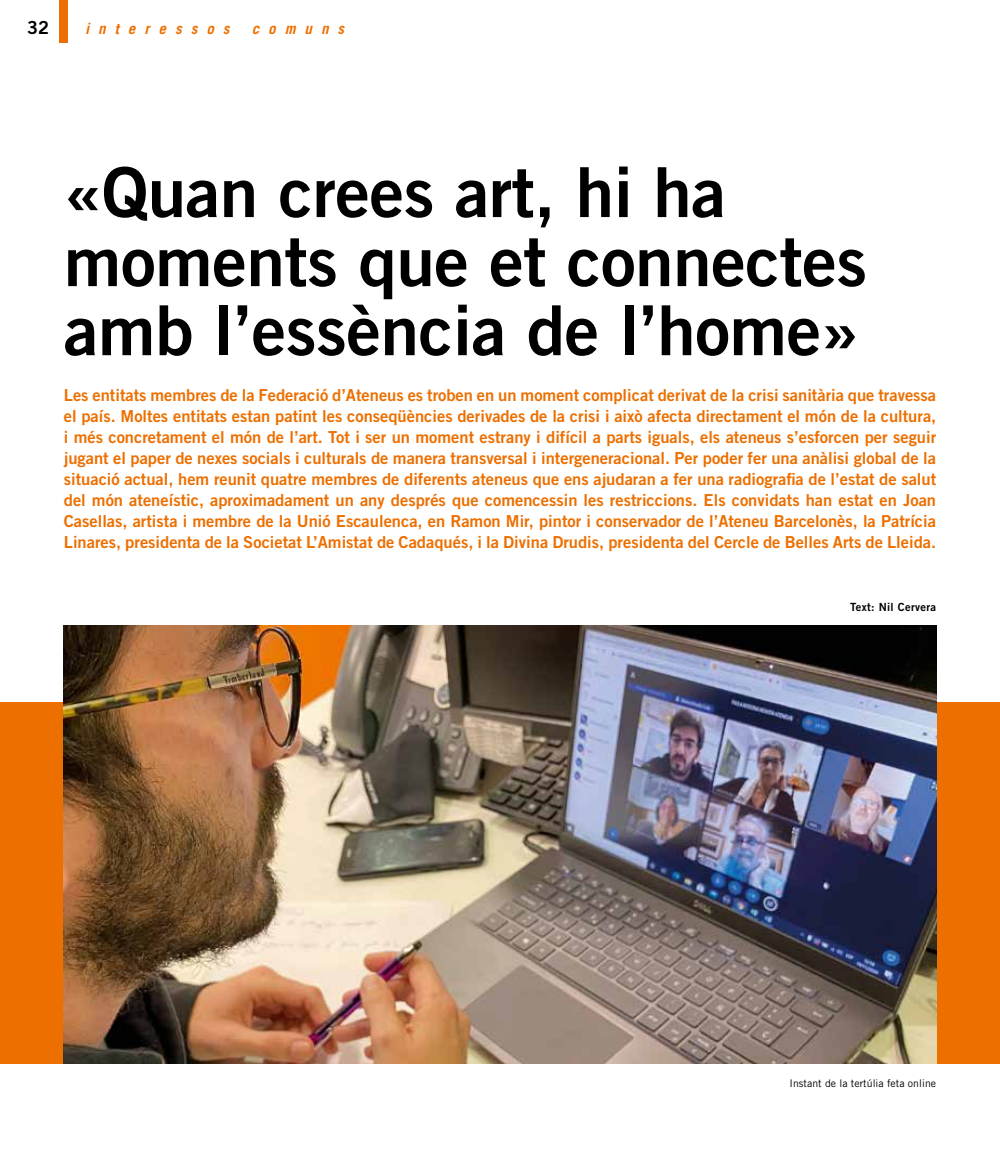
<style>
.page{position:relative;width:1000px;height:1149px;background:#fff}
.page>*{position:absolute;margin:0;border:0;box-sizing:border-box;transform-origin:0 0}
.t1{font:69px/69px "Trade Gothic LT Std Bd 2";letter-spacing:-.005em;color:#000}
.t2{font:18px "Trade Gothic LT Std Bd 2";color:#000}
.t3{font:16.5px/21px "Trade Gothic LT Std Bd 2";color:#ed6f00;text-align:justify}
.t4{font:italic 700 15px "Trade Gothic LT Std";letter-spacing:.6em;color:#ed6f00}
.t5{font:11.25px "Trade Gothic LT Std Bd 2";letter-spacing:.03em;color:#000}
.t6{font:10.5px "Trade Gothic LT Std";letter-spacing:.005em;color:#000}
</style>
<div class="page">
<div style="left:60px;top:0;width:8px;height:43px;background:#ed6f00"></div>
<div style="left:0;top:701px;width:999px;height:362px;background:#ed6f00"></div>
<hr style="left:999px;top:701px;width:1px;height:362px;background:#ed6f00">
<img style="left:64px;top:625px;width:871px;height:438px">
<p class="t2" style="left:27px;top:16px;width:23px">32</p>
<p class="t4" style="left:85px;top:19px;width:146px">interessos</p>
<p class="t4" style="left:252px;top:19px;width:94px">comuns</p>
<h1 class="t1" style="left:64px;top:157px;width:804px">«Quan crees art, hi ha moments que et connectes amb l’essència de l’home»</h1>
<p class="t3" style="left:64px;top:384px;width:873px">Les entitats membres de la Federació d’Ateneus es troben en un moment complicat derivat de la crisi sanitària que travessa el país. Moltes entitats estan patint les conseqüències derivades de la crisi i això afecta directament el món de la cultura, i més concretament el món de l’art. Tot i ser un moment estrany i difícil a parts iguals, els ateneus s’esforcen per seguir jugant el paper de nexes socials i culturals de manera transversal i intergeneracional. Per poder fer una anàlisi global de la situació actual, hem reunit quatre membres de diferents ateneus que ens ajudaran a fer una radiografia de l’estat de salut del món ateneístic, aproximadament un any després que comencessin les restriccions. Els convidats han estat en Joan Casellas, artista i membre de la Unió Escaulenca, en Ramon Mir, pintor i conservador de l’Ateneu Barcelonès, la Patrícia Linares, presidenta de la Societat L’Amistat de Cadaqués, i la Divina Drudis, presidenta del Cercle de Belles Arts de Lleida.</p>
<p class="t5" style="left:849px;top:600px;width:88px">Text: Nil Cervera</p>
<p class="t6" style="left:789px;top:1076px;width:148px">Instant de la tertúlia feta online</p>
</div>
